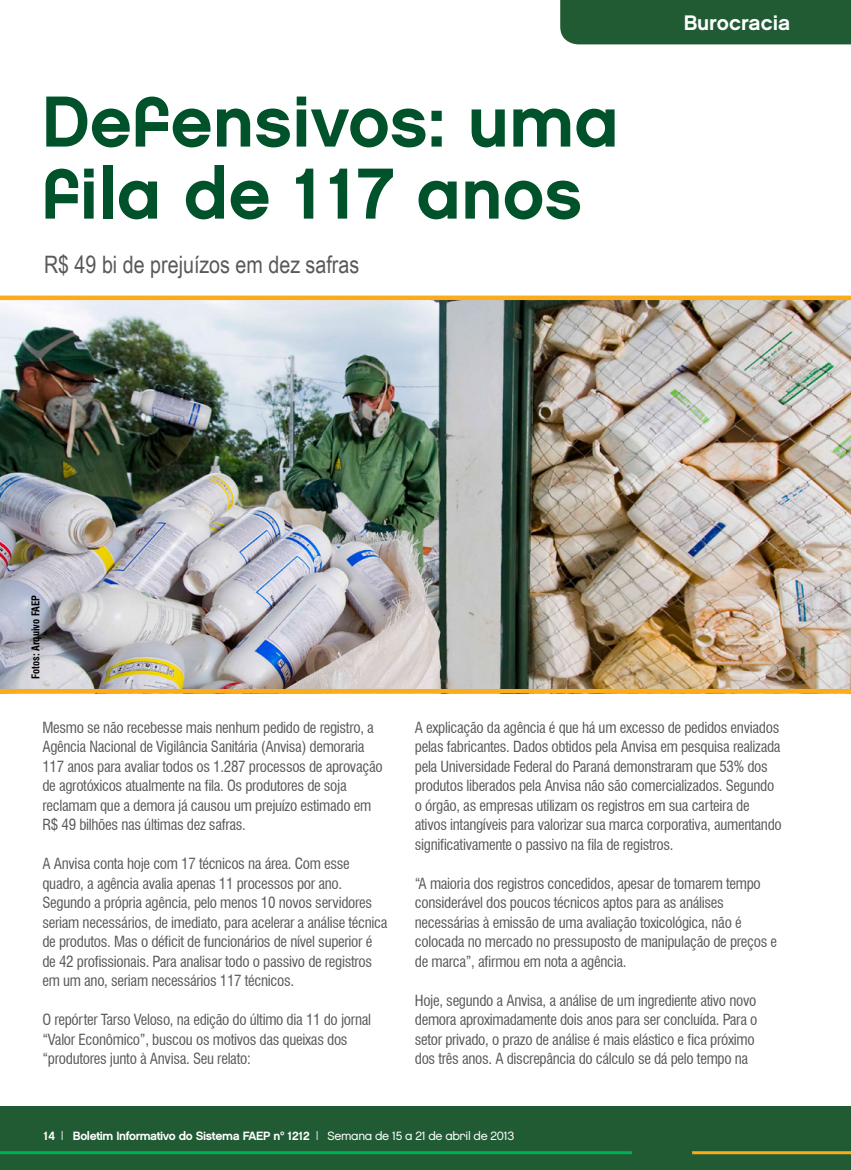
<style>
.page{position:relative;width:851px;height:1170px;background:#fff}
.page>*{position:absolute;margin:0;border:0;box-sizing:border-box;transform-origin:0 0}
.t1{font:72px "Chalet New York Nineteen Eighty";color:#00522a}
.t2{font:24px "Arial Narrow";color:#58595b}
.t3{font:21px "Chalet New York Nineteen Sixty";color:#fff}
.t4{font:condensed 15px/19.5px "Swiss 721 BT";letter-spacing:-.02em;color:#58595b}
.t5{font:12px "Chalet New York Nineteen Sixty";letter-spacing:-.03em;color:#fff}
.t6{font:700 condensed 10.5px "Swiss 721 BT";color:#000}
.s1{font-family:"Chalet London Nineteen Eighty"}
</style>
<div class="page">
<div style="left:0;top:1106px;width:850px;height:63px;background:#205b34"></div>
<hr style="left:0;top:1151px;width:631px;height:3px;background:#00b055">
<hr style="left:692px;top:1151px;width:158px;height:3px;background:#fbac18">
<div style="left:560px;top:0;width:290px;height:44px;background:#205b34"></div>
<img style="left:0;top:300px;width:850px;height:389px">
<div style="left:0;top:295px;width:850px;height:5px;background:#fbac18"></div>
<hr style="left:0;top:689px;width:850px;height:4px;background:#fbac18">
<p class="t1" style="left:42px;top:78px;width:578px">Defensivos: uma</p>
<p class="t1" style="left:42px;top:150px;width:542px">fila de 117 anos</p>
<p class="t2" style="left:44px;top:247px;width:317px">R$ 49 bi de prejuízos em dez safras</p>
<p class="t3" style="left:683px;top:10px;width:108px">Burocracia</p>
<p class="t6" style="left:29px;top:678px;width:85px;rotate:-90deg">Fotos: Arquivo FAEP</p>
<p class="t4" style="left:42px;top:717px;width:341px">Mesmo se não recebesse mais nenhum pedido de registro, a Agência Nacional de Vigilância Sanitária (Anvisa) demoraria 117 anos para avaliar todos os 1.287 processos de aprovação de agrotóxicos atualmente na fila. Os produtores de soja reclamam que a demora já causou um prejuízo estimado em R$ 49 bilhões nas últimas dez safras.</p>
<p class="t4" style="left:42px;top:853px;width:346px">A Anvisa conta hoje com 17 técnicos na área. Com esse quadro, a agência avalia apenas 11 processos por ano.<br>Segundo a própria agência, pelo menos 10 novos servidores seriam necessários, de imediato, para acelerar a análise técnica de produtos. Mas o déficit de funcionários de nível superior é de 42 profissionais. Para analisar todo o passivo de registros em um ano, seriam necessários 117 técnicos.</p>
<p class="t4" style="left:42px;top:1009px;width:330px">O repórter Tarso Veloso, na edição do último dia 11 do jornal “Valor Econômico”, buscou os motivos das queixas dos “produtores junto à Anvisa. Seu relato:</p>
<p class="t4" style="left:415px;top:717px;width:368px">A explicação da agência é que há um excesso de pedidos enviados pelas fabricantes. Dados obtidos pela Anvisa em pesquisa realizada pela Universidade Federal do Paraná demonstraram que 53% dos produtos liberados pela Anvisa não são comercializados. Segundo o órgão, as empresas utilizam os registros em sua carteira de ativos intangíveis para valorizar sua marca corporativa, aumentando significativamente o passivo na fila de registros.</p>
<p class="t4" style="left:415px;top:873px;width:364px">“A maioria dos registros concedidos, apesar de tomarem tempo considerável dos poucos técnicos aptos para as análises necessárias à emissão de uma avaliação toxicológica, não é colocada no mercado no pressuposto de manipulação de preços e de marca”, afirmou em nota a agência.</p>
<p class="t4" style="left:415px;top:990px;width:344px">Hoje, segundo a Anvisa, a análise de um ingrediente ativo novo demora aproximadamente dois anos para ser concluída. Para o setor privado, o prazo de análise é mais elástico e fica próximo dos três anos. A discrepância do cálculo se dá pelo tempo na</p>
<p class="t5" style="left:43px;top:1128px;width:472px">14 | Boletim Informativo do Sistema FAEP nº 1212 | <span class="s1">Semana de 15 a 21 de abril de 2013</span></p>
</div>
